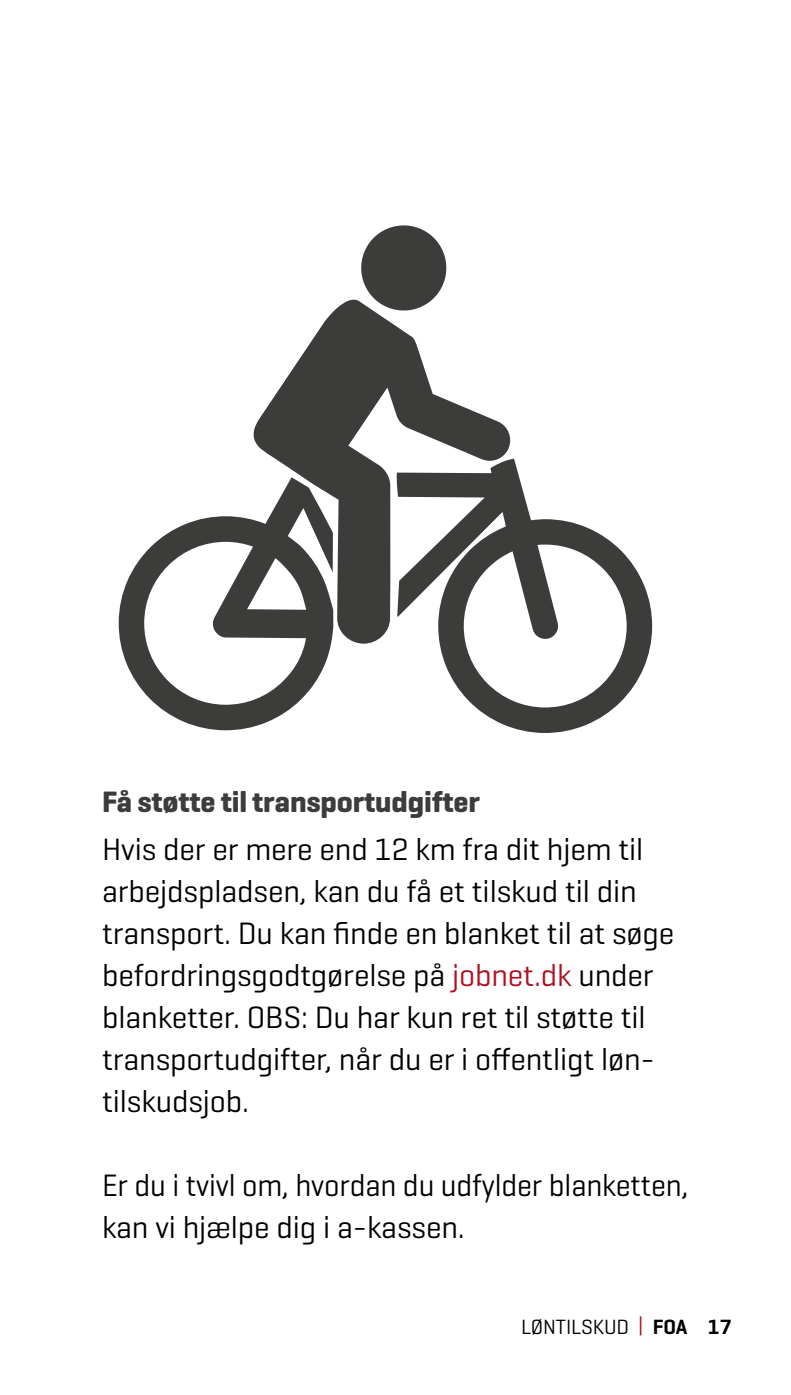
<style>
.page{position:relative;width:791px;height:1395px;background:#fff}
.page>*{position:absolute;margin:0;border:0;box-sizing:border-box;transform-origin:0 0}
.t1{font:31.5px/42px "Geogrotesque";letter-spacing:-.005em;color:#000}
.t2{font:31.5px/42px "Geogrotesque";letter-spacing:-.005em;color:#000;scale:.96 1}
.t3{font:700 30px "Geogrotesque";letter-spacing:-.005em;color:#3c3c3b}
.t4{font:21px "Geogrotesque";letter-spacing:-.005em;color:#000}
.s1{color:#ae1122}
.s2{font-weight:600}
</style>
<div class="page">
<svg style="left:361px;top:225px;width:86px;height:69px"></svg>
<svg style="left:439px;top:459px;width:213px;height:274px"></svg>
<svg style="left:119px;top:516px;width:212px;height:214px"></svg>
<svg style="left:252px;top:294px;width:261px;height:350px;fill:#3c3c3b"></svg>
<p class="t3" style="left:102px;top:783px;width:379px">Få støtte til transportudgifter</p>
<p class="t1" style="left:102px;top:827px;width:574px">Hvis der er mere end 12 km fra dit hjem til arbejdspladsen, kan du få et tilskud til din transport. Du kan finde en blanket til at søge befordringsgodtgørelse på <span class="s1">jobnet.dk</span> under blanketter. OBS: Du har kun ret til støtte til transportudgifter, når du er i offentligt løn&shy;tilskudsjob.</p>
<p class="t2" style="left:102px;top:1163px;width:612px">Er du i tvivl om, hvordan du udfylder blanketten, kan vi hjælpe dig i a-kassen.</p>
<p class="t4" style="left:521px;top:1314px;width:212px">LØNTILSKUD <span class="s1">|</span> <span class="s2">FOA 17</span></p>
</div>
